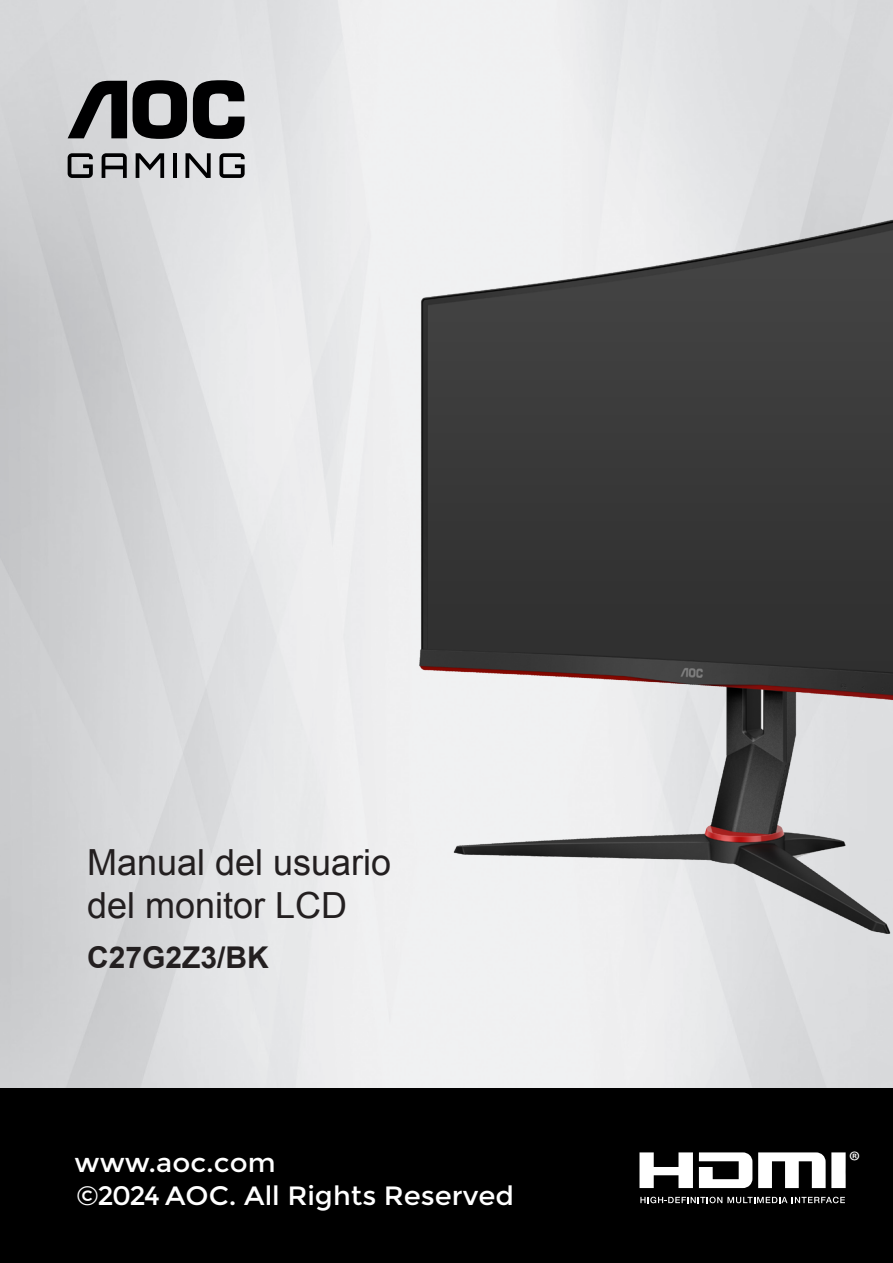
<style>
.page{position:relative;width:893px;height:1263px;background:#fff}
.page>*{position:absolute;margin:0;border:0;box-sizing:border-box;transform-origin:0 0}
.无间隔{font:36px/43.2px "Arial";color:#231f20}
.无间隔-2{font:700 30px "Arial";color:#231f20}
.t1{font:27px "Myriad Pro";color:#fff}
.t2{font:26.55px/33.3px "Montserrat";color:#fff;scale:1.04 1}
</style>
<div class="page">
<img style="left:0;top:0;width:893px;height:1089px">
<div style="left:0;top:1089px;width:893px;height:174px;background:#000"></div>
<svg style="left:219px;top:153px;width:26px;height:25px"></svg>
<svg style="left:185px;top:153px;width:26px;height:25px"></svg>
<hr style="left:173px;top:153px;width:4px;height:25px;background:#000001">
<svg style="left:136px;top:153px;width:28px;height:25px"></svg>
<svg style="left:102px;top:153px;width:25px;height:25px"></svg>
<svg style="left:68px;top:153px;width:25px;height:25px"></svg>
<svg style="left:133px;top:80px;width:54px;height:59px;background:#454546"></svg>
<svg style="left:193px;top:80px;width:52px;height:59px;background:#535355"></svg>
<svg style="left:68px;top:81px;width:59px;height:57px;background:#606062"></svg>
<svg style="left:639px;top:1152px;width:54px;height:36px"></svg>
<svg style="left:699px;top:1152px;width:53px;height:36px"></svg>
<svg style="left:758px;top:1152px;width:88px;height:36px"></svg>
<svg style="left:640px;top:1197px;width:205px;height:6px"></svg>
<img style="left:419px;top:191px;width:474px;height:742px">
<p class="无间隔" style="left:87px;top:841px;width:306px">Manual del usuario del monitor LCD</p>
<p class="无间隔-2" style="left:87px;top:938px;width:183px">C27G2Z3/BK</p>
<p class="t2" style="left:75px;top:1146px;width:424px">www.aoc.com<br>©2024 AOC. All Rights Reserved</p>
<p class="t1" style="left:849px;top:1144px;width:13px">®</p>
</div>
